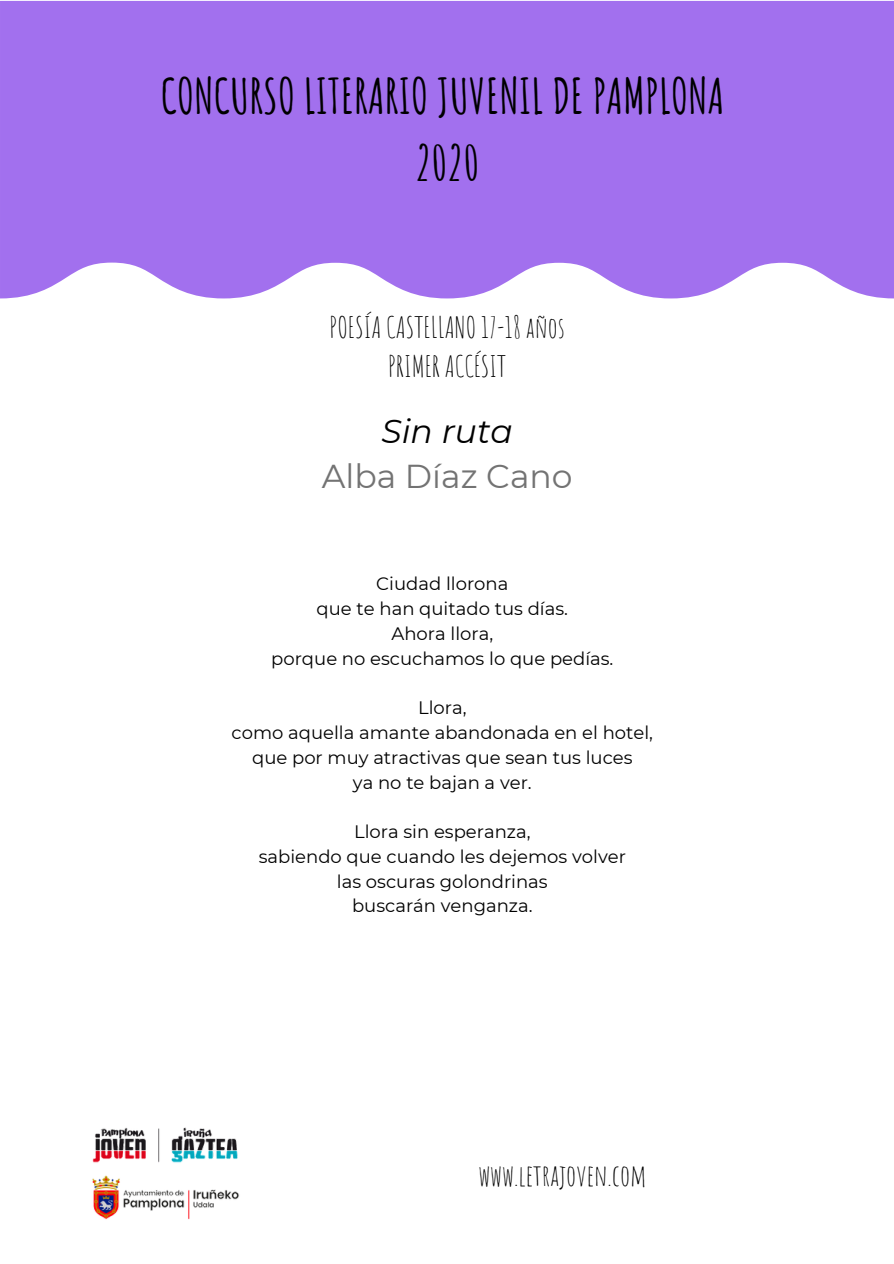
<style>
.page{position:relative;width:894px;height:1264px;background:#fff}
.page>*{position:absolute;margin:0;border:0;box-sizing:border-box;transform-origin:0 0}
.t1{font:700 48px/66.4px "Amatic SC";color:#000;text-align:center}
.t2{font:33px "Montserrat";color:#737373}
.t3{font:italic 33px "Montserrat";color:#000}
.t4{font:29.1px "Amatic SC";color:#000}
.t5{font:28.5px/39.6px "Amatic SC";color:#000;text-align:center}
.t6{font:18px/24.8px "Montserrat";color:#000;text-align:center}
</style>
<div class="page">
<div style="left:0;top:1px;width:893px;height:297px;background:#a270ee"></div>
<img style="left:92px;top:1127px;width:147px;height:93px">
<h1 class="t1" style="left:161px;top:63px;width:565px">CONCURSO LITERARIO JUVENIL DE PAMPLONA<br>2020</h1>
<h3 class="t5" style="left:329px;top:307px;width:237px">POESÍA CASTELLANO 17-18 años<br>PRIMER ACCÉSIT</h3>
<h2 class="t3" style="left:381px;top:411px;width:133px">Sin ruta</h2>
<h2 class="t2" style="left:321px;top:456px;width:252px">Alba Díaz Cano</h2>
<p class="t6" style="left:271px;top:571px;width:343px">Ciudad llorona<br>que te han quitado tus días.<br>Ahora llora,<br>porque no escuchamos lo que pedías.</p>
<p class="t6" style="left:231px;top:695px;width:423px">Llora,<br>como aquella amante abandonada en el hotel, que por muy atractivas que sean tus luces<br>ya no te bajan a ver.</p>
<p class="t6" style="left:259px;top:819px;width:368px">Llora sin esperanza,<br>sabiendo que cuando les dejemos volver las oscuras golondrinas<br>buscarán venganza.</p>
<h3 class="t4" style="left:478px;top:1156px;width:170px">www.letrajoven.com</h3>
</div>
